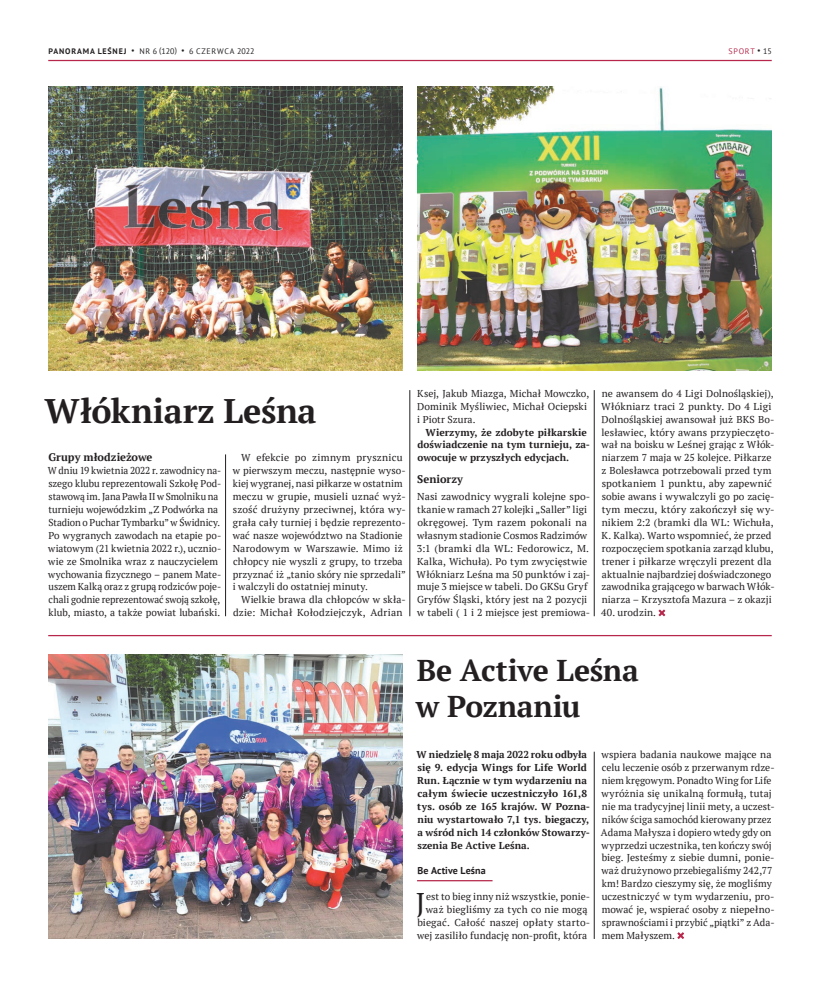
<style>
.page{position:relative;width:820px;height:993px;background:#fff}
.page>*{position:absolute;margin:0;border:0;box-sizing:border-box;transform-origin:0 0}
.t1{font:700 34px "PT Serif";letter-spacing:-.01em;color:#231f20}
.t2{font:700 30px/36px "PT Serif";letter-spacing:-.01em;color:#231f20}
.główny_inicjał_wypus{font:28.4px "PT Serif";color:#231f20}
.śródtytuł{font:700 11px "PT Serif";color:#231f20}
.główny_akapitowy_1_a{font:10px/12.9px "PT Serif";letter-spacing:.005em;color:#231f20}
.główny_inicjał_wypus-2{font:10px/12.9px "PT Serif";letter-spacing:.005em;color:#231f20}
.główny_akapitowy{font:10px/12.9px "PT Serif";letter-spacing:.01em;color:#231f20}
.główny_akapitowy_1_a-2{font:10px/12.9px "PT Serif";letter-spacing:.005em;color:#231f20;scale:.96 1}
.lead_10_pkt{font:700 10px/12.9px "PT Serif";letter-spacing:.005em;color:#231f20}
.główny_akapitowy-2{font:700 10px/12.9px "PT Serif";letter-spacing:.005em;color:#231f20}
.autor{font:700 10px "PT Sans";letter-spacing:.01em;color:#231f20}
.t3{font:8px "PT Sans";letter-spacing:.085em;color:#231f20}
.dział___numeracja_st{font:8px "PT Sans";letter-spacing:.09em;color:#b6274b}
.s1{font-weight:700}
.s2{color:#231f20}
</style>
<div class="page">
<hr style="left:48px;top:60px;width:723px;height:1px;background:#b6274b">
<hr style="left:417px;top:879px;width:75px;height:2px;background:#b6274b">
<svg style="left:677px;top:932px;width:6px;height:6px"></svg>
<svg style="left:658px;top:609px;width:7px;height:7px"></svg>
<img style="left:417px;top:87px;width:354px;height:284px">
<hr style="left:48px;top:634px;width:723px;height:2px;background:#b6274b">
<img style="left:48px;top:87px;width:355px;height:284px">
<img style="left:48px;top:654px;width:355px;height:284px">
<hr style="left:225px;top:454px;width:1px;height:162px;background:#231f20">
<hr style="left:409px;top:390px;width:1px;height:226px;background:#231f20">
<hr style="left:594px;top:390px;width:1px;height:226px;background:#231f20">
<hr style="left:594px;top:751px;width:1px;height:187px;background:#231f20">
<p class="t3" style="left:49px;top:46px;width:207px"><span class="s1">PANORAMA LEŚNEJ</span> • NR 6 (120) • 6 CZERWCA 2022</p>
<p class="dział___numeracja_st" style="left:728px;top:46px;width:45px">SPORT <span class="s2">• 15</span></p>
<p class="t1" style="left:45px;top:387px;width:273px">Włókniarz Leśna</p>
<p class="śródtytuł" style="left:48px;top:450px;width:106px">Grupy młodzieżowe</p>
<p class="główny_akapitowy_1_a-2" style="left:48px;top:464px;width:182px">W dniu 19 kwietnia 2022 r. zawodnicy na&shy;szego klubu reprezentowali Szkołę Pod&shy;stawową im. Jana Pawła II w Smolniku na turnieju wojewódzkim „Z Podwórka na Stadion o Puchar Tymbarku” w Świdnicy.<br>Po wygranych zawodach na etapie po&shy;wiatowym (21 kwietnia 2022 r.), ucznio&shy;wie ze Smolnika wraz z nauczycielem wychowania fizycznego – panem Mate&shy;uszem Kalką oraz z grupą rodziców poje&shy;chali godnie reprezentować swoją szkołę, klub, miasto, a także powiat lubański.</p>
<p class="główny_akapitowy" style="left:232px;top:451px;width:174px;text-indent:8px">W efekcie po zimnym prysznicu w pierwszym meczu, następnie wyso&shy;kiej wygranej, nasi piłkarze w ostatnim meczu w grupie, musieli uznać wyż&shy;szość drużyny przeciwnej, która wy&shy;grała cały turniej i będzie reprezento&shy;wać nasze województwo na Stadionie Narodowym w Warszawie. Mimo iż chłopcy nie wyszli z grupy, to trzeba przyznać iż „tanio skóry nie sprzedali” i walczyli do ostatniej minuty.</p>
<p class="główny_akapitowy" style="left:233px;top:593px;width:174px;text-indent:8px">Wielkie brawa dla chłopców w skła&shy;dzie: Michał Kołodziejczyk, Adrian</p>
<p class="główny_akapitowy" style="left:417px;top:386px;width:173px">Ksej, Jakub Miazga, Michał Mowczko,<br>Dominik Myśliwiec, Michał Ociepski i Piotr Szura.</p>
<p class="główny_akapitowy-2" style="left:417px;top:425px;width:174px;text-indent:8px">Wierzymy, że zdobyte piłkarskie doświadczenie na tym turnieju, za&shy;owocuje w przyszłych edycjach.</p>
<p class="śródtytuł" style="left:417px;top:471px;width:47px">Seniorzy</p>
<p class="główny_akapitowy_1_a" style="left:416px;top:490px;width:175px">Nasi zawodnicy wygrali kolejne spo&shy;tkanie w ramach 27 kolejki „Saller” ligi okręgowej. Tym razem pokonali na własnym stadionie Cosmos Radzimów 3:1 (bramki dla WL: Fedorowicz, M.<br>Kalka, Wichuła). Po tym zwycięstwie Włókniarz Leśna ma 50 punktów i zaj&shy;muje 3 miejsce w tabeli. Do GKSu Gryf Gryfów Śląski, który jest na 2 pozycji w tabeli ( 1 i 2 miejsce jest premiowa-</p>
<p class="główny_akapitowy_1_a" style="left:600px;top:386px;width:175px">ne awansem do 4 Ligi Dolnośląskiej), Włókniarz traci 2 punkty. Do 4 Ligi Dolnośląskiej awansował już BKS Bo&shy;lesławiec, który awans przypieczęto&shy;wał na boisku w Leśnej grając z Włók&shy;niarzem 7 maja w 25 kolejce. Piłkarze z Bolesławca potrzebowali przed tym spotkaniem 1 punktu, aby zapewnić sobie awans i wywalczyli go po zacię&shy;tym meczu, który zakończył się wy&shy;nikiem 2:2 (bramki dla WL: Wichuła, K. Kalka). Warto wspomnieć, że przed rozpoczęciem spotkania zarząd klubu, trener i piłkarze wręczyli prezent dla aktualnie najbardziej doświadczonego zawodnika grającego w barwach Włók&shy;niarza – Krzysztofa Mazura – z okazji</p>
<p class="główny_akapitowy_1_a" style="left:601px;top:606px;width:56px">40. urodzin.</p>
<p class="t2" style="left:415px;top:651px;width:224px">Be Active Leśna w Poznaniu</p>
<p class="lead_10_pkt" style="left:416px;top:747px;width:175px">W niedzielę 8 maja 2022 roku odbyła się 9. edycja Wings for Life World<br>Run. Łącznie w tym wydarzeniu na całym świecie uczestniczyło 161,8 tys. osób ze 165 krajów. W Pozna&shy;niu wystartowało 7,1 tys. biegaczy, a wśród nich 14 członków Stowarzy&shy;szenia Be Active Leśna.</p>
<p class="autor" style="left:417px;top:864px;width:70px">Be Active Leśna</p>
<p class="główny_inicjał_wypus" style="left:416px;top:884px;width:11px">J</p>
<p class="główny_inicjał_wypus-2" style="left:426px;top:889px;width:165px">est to bieg inny niż wszystkie, ponie-</p>
<p class="główny_inicjał_wypus-2" style="left:600px;top:747px;width:175px">wspiera badania naukowe mające na celu leczenie osób z przerwanym rdze&shy;niem kręgowym. Ponadto Wing for Life wyróżnia się unikalną formułą, tutaj nie ma tradycyjnej linii mety, a uczest&shy;ników ściga samochód kierowany przez Adama Małysza i dopiero wtedy gdy on wyprzedzi uczestnika, ten kończy swój bieg. Jesteśmy z siebie dumni, ponie&shy;waż drużynowo przebiegaliśmy 242,77 km! Bardzo cieszymy się, że mogliśmy uczestniczyć w tym wydarzeniu, pro&shy;mować je, wspierać osoby z niepełno&shy;sprawnościami i przybić „piątki” z Ada&shy;mem Małyszem.</p>
<p class="główny_inicjał_wypus-2" style="left:425px;top:902px;width:163px">waż biegliśmy za tych co nie mogą</p>
<p class="główny_inicjał_wypus-2" style="left:417px;top:915px;width:174px">biegać. Całość naszej opłaty starto-</p>
<p class="główny_inicjał_wypus-2" style="left:417px;top:928px;width:171px">wej zasiliło fundację non-profit, która</p>
</div>
